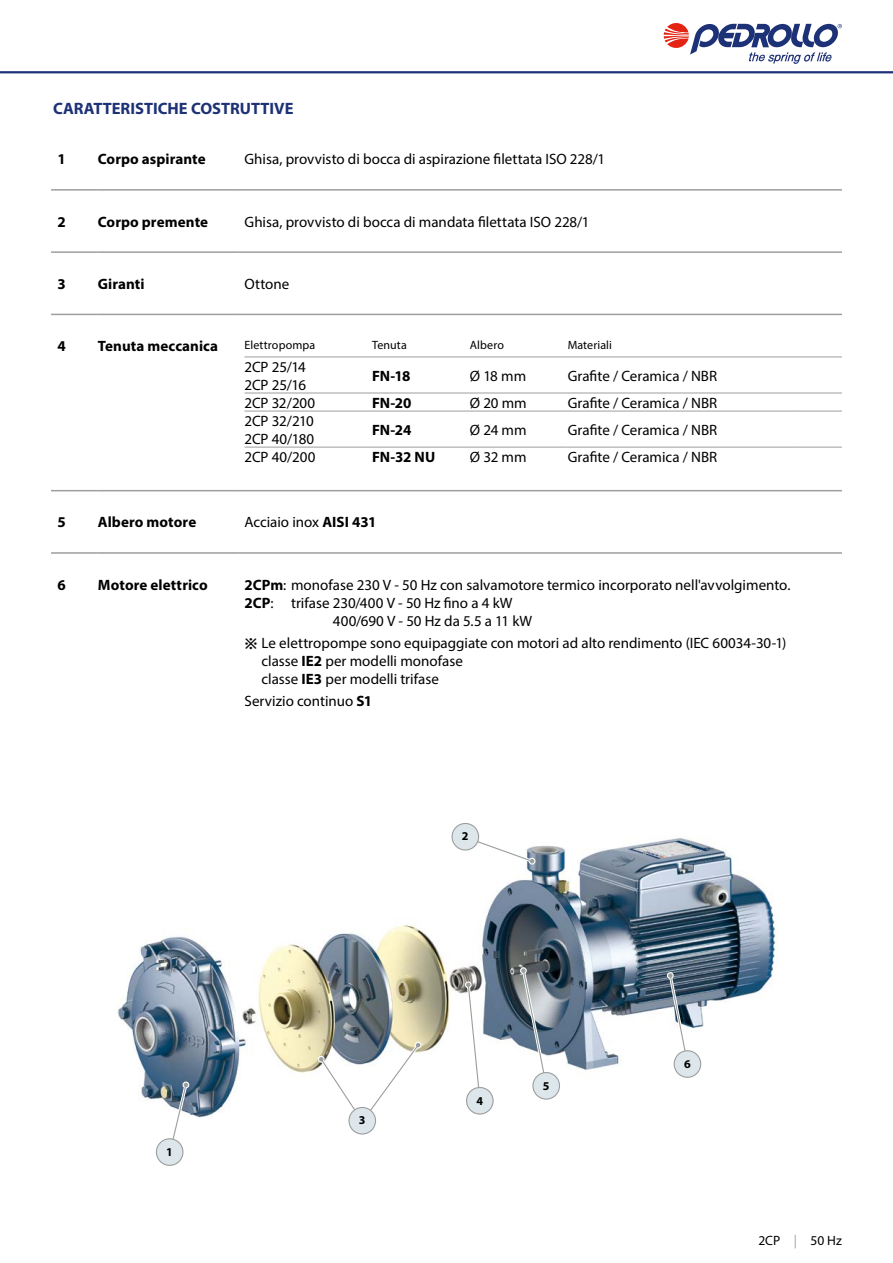
<style>
.page{position:relative;width:893px;height:1263px;background:#fff}
.page>*{position:absolute;margin:0;border:0;box-sizing:border-box;transform-origin:0 0}
.t1{font:700 16.5px "Myriad Pro";color:#1d3176}
.t2{font:15px/18px "Myriad Pro";color:#000}
.t3{font:700 15px "Myriad Pro";letter-spacing:.005em;color:#000}
.t4{font:13.5px "Myriad Pro";color:#000}
.t5{font:12px "Myriad Pro";letter-spacing:.01em;color:#000}
.t6{font:700 12px "Myriad Pro";color:#000}
.s1{font-weight:700}
.s2{font-family:"Apple SD Gothic Neo";font-weight:700}
.s3{color:#9c9e9f}
</style>
<div class="page">
<svg style="left:664px;top:23px;width:178px;height:41px"></svg>
<hr style="left:0;top:71px;width:893px;height:2px;background:#1d3176">
<img style="left:118px;top:838px;width:658px;height:280px">
<svg style="left:166px;top:1081px;width:24px;height:74px"></svg>
<div style="left:156px;top:1139px;width:27px;height:26px;background:#dde7eb;border-radius:50%"></div>
<div style="left:156px;top:1138px;width:27px;height:28px;border:1px solid #9c9e9f;border-radius:50%"></div>
<svg style="left:317px;top:1041px;width:105px;height:84px"></svg>
<div style="left:349px;top:1107px;width:26px;height:27px;background:#dde7eb;border-radius:50%"></div>
<div style="left:348px;top:1107px;width:28px;height:27px;border:1px solid #9c9e9f;border-radius:50%"></div>
<svg style="left:465px;top:981px;width:18px;height:123px"></svg>
<div style="left:467px;top:1087px;width:26px;height:27px;background:#dde7eb;border-radius:50%"></div>
<div style="left:466px;top:1087px;width:28px;height:27px;border:1px solid #9c9e9f;border-radius:50%"></div>
<svg style="left:520px;top:967px;width:30px;height:123px"></svg>
<div style="left:533px;top:1072px;width:26px;height:27px;background:#dde7eb;border-radius:50%"></div>
<div style="left:532px;top:1072px;width:28px;height:28px;border:1px solid #9c9e9f;border-radius:50%"></div>
<svg style="left:462px;top:835px;width:74px;height:30px"></svg>
<div style="left:452px;top:823px;width:27px;height:27px;background:#dde7eb;border-radius:50%"></div>
<div style="left:451px;top:823px;width:28px;height:27px;border:1px solid #9c9e9f;border-radius:50%"></div>
<svg style="left:667px;top:972px;width:24px;height:96px"></svg>
<div style="left:674px;top:1051px;width:27px;height:26px;background:#dde7eb;border-radius:50%"></div>
<div style="left:674px;top:1050px;width:27px;height:28px;border:1px solid #9c9e9f;border-radius:50%"></div>
<svg style="left:51px;top:313px;width:791px;height:179px"></svg>
<hr style="left:51px;top:189px;width:47px;height:2px;background:#9c9e9f">
<hr style="left:98px;top:189px;width:140px;height:2px;background:#9c9e9f">
<hr style="left:238px;top:189px;width:604px;height:2px;background:#9c9e9f">
<hr style="left:51px;top:251px;width:47px;height:2px;background:#9c9e9f">
<hr style="left:98px;top:251px;width:140px;height:2px;background:#9c9e9f">
<hr style="left:238px;top:251px;width:604px;height:2px;background:#9c9e9f">
<hr style="left:51px;top:314px;width:47px;height:1px;background:#9c9e9f">
<hr style="left:98px;top:314px;width:140px;height:1px;background:#9c9e9f">
<hr style="left:238px;top:314px;width:604px;height:1px;background:#9c9e9f">
<hr style="left:51px;top:490px;width:47px;height:1px;background:#9c9e9f">
<hr style="left:98px;top:490px;width:140px;height:1px;background:#9c9e9f">
<hr style="left:238px;top:490px;width:604px;height:1px;background:#9c9e9f">
<hr style="left:51px;top:552px;width:47px;height:2px;background:#9c9e9f">
<hr style="left:98px;top:552px;width:140px;height:2px;background:#9c9e9f">
<hr style="left:238px;top:552px;width:604px;height:2px;background:#9c9e9f">
<hr style="left:244px;top:357px;width:128px;height:1px;background:#9c9e9f">
<hr style="left:372px;top:357px;width:98px;height:1px;background:#9c9e9f">
<hr style="left:470px;top:357px;width:98px;height:1px;background:#9c9e9f">
<hr style="left:568px;top:357px;width:229px;height:1px;background:#9c9e9f">
<hr style="left:797px;top:357px;width:45px;height:1px;background:#9c9e9f">
<hr style="left:244px;top:393px;width:128px;height:1px;background:#9c9e9f">
<hr style="left:372px;top:393px;width:98px;height:1px;background:#9c9e9f">
<hr style="left:470px;top:393px;width:98px;height:1px;background:#9c9e9f">
<hr style="left:568px;top:393px;width:229px;height:1px;background:#9c9e9f">
<hr style="left:797px;top:393px;width:45px;height:1px;background:#9c9e9f">
<hr style="left:244px;top:411px;width:128px;height:1px;background:#9c9e9f">
<hr style="left:372px;top:411px;width:98px;height:1px;background:#9c9e9f">
<hr style="left:470px;top:411px;width:98px;height:1px;background:#9c9e9f">
<hr style="left:568px;top:411px;width:229px;height:1px;background:#9c9e9f">
<hr style="left:797px;top:411px;width:45px;height:1px;background:#9c9e9f">
<hr style="left:244px;top:447px;width:128px;height:1px;background:#9c9e9f">
<hr style="left:372px;top:447px;width:98px;height:1px;background:#9c9e9f">
<hr style="left:470px;top:447px;width:98px;height:1px;background:#9c9e9f">
<hr style="left:568px;top:447px;width:229px;height:1px;background:#9c9e9f">
<hr style="left:797px;top:447px;width:45px;height:1px;background:#9c9e9f">
<p class="t1" style="left:53px;top:98px;width:242px">CARATTERISTICHE COSTRUTTIVE</p>
<p class="t3" style="left:57px;top:149px;width:10px">1</p>
<p class="t3" style="left:98px;top:149px;width:109px">Corpo aspirante</p>
<p class="t2" style="left:244px;top:150px;width:362px">Ghisa, provvisto di bocca di aspirazione filettata ISO 228/1</p>
<p class="t3" style="left:57px;top:212px;width:10px">2</p>
<p class="t3" style="left:98px;top:212px;width:112px">Corpo premente</p>
<p class="t2" style="left:245px;top:212px;width:347px">Ghisa, provvisto di bocca di mandata filettata ISO 228/1</p>
<p class="t3" style="left:57px;top:274px;width:10px">3</p>
<p class="t3" style="left:98px;top:274px;width:48px">Giranti</p>
<p class="t2" style="left:245px;top:275px;width:46px">Ottone</p>
<p class="t3" style="left:57px;top:336px;width:10px">4</p>
<p class="t3" style="left:98px;top:336px;width:122px">Tenuta meccanica</p>
<p class="t5" style="left:244px;top:337px;width:72px">Elettropompa</p>
<p class="t5" style="left:372px;top:337px;width:36px">Tenuta</p>
<p class="t5" style="left:470px;top:337px;width:36px">Albero</p>
<p class="t5" style="left:568px;top:337px;width:46px">Materiali</p>
<p class="t2" style="left:244px;top:357px;width:63px">2CP 25/14<br>2CP 25/16</p>
<p class="t3" style="left:372px;top:366px;width:40px">FN-18</p>
<p class="t2" style="left:470px;top:366px;width:58px">Ø 18 mm</p>
<p class="t2" style="left:568px;top:366px;width:151px">Grafite / Ceramica / NBR</p>
<p class="t2" style="left:245px;top:393px;width:72px">2CP 32/200</p>
<p class="t3" style="left:372px;top:393px;width:41px">FN-20</p>
<p class="t2" style="left:470px;top:393px;width:58px">Ø 20 mm</p>
<p class="t2" style="left:568px;top:393px;width:151px">Grafite / Ceramica / NBR</p>
<p class="t2" style="left:245px;top:411px;width:71px">2CP 32/210<br>2CP 40/180</p>
<p class="t3" style="left:372px;top:420px;width:41px">FN-24</p>
<p class="t2" style="left:470px;top:420px;width:58px">Ø 24 mm</p>
<p class="t2" style="left:568px;top:420px;width:151px">Grafite / Ceramica / NBR</p>
<p class="t2" style="left:245px;top:447px;width:72px">2CP 40/200</p>
<p class="t3" style="left:372px;top:447px;width:65px">FN-32 NU</p>
<p class="t2" style="left:470px;top:447px;width:58px">Ø 32 mm</p>
<p class="t2" style="left:568px;top:447px;width:151px">Grafite / Ceramica / NBR</p>
<p class="t3" style="left:57px;top:513px;width:10px">5</p>
<p class="t3" style="left:98px;top:513px;width:100px">Albero motore</p>
<p class="t2" style="left:245px;top:513px;width:133px">Acciaio inox <span class="s1">AISI 431</span></p>
<p class="t3" style="left:57px;top:575px;width:10px">6</p>
<p class="t3" style="left:98px;top:575px;width:111px">Motore elettrico</p>
<p class="t2" style="left:245px;top:575px;width:547px"><span class="s1">2CPm</span>: monofase 230 V - 50 Hz con salvamotore termico incorporato nell'avvolgimento.</p>
<p class="t2" style="left:245px;top:593px;width:269px"><span class="s1">2CP</span>: trifase 230/400 V - 50 Hz fino a 4 kW</p>
<p class="t2" style="left:333px;top:611px;width:201px">400/690 V - 50 Hz da 5.5 a 11 kW</p>
<p class="t2" style="left:262px;top:634px;width:526px;text-indent:-17px"><span class="s2">※</span> Le elettropompe sono equipaggiate con motori ad alto rendimento (IEC 60034-30-1) classe <span class="s1">IE2</span> per modelli monofase<br>classe <span class="s1">IE3</span> per modelli trifase</p>
<p class="t2" style="left:245px;top:692px;width:129px">Servizio continuo <span class="s1">S1</span></p>
<p class="t6" style="left:166px;top:1144px;width:8px">1</p>
<p class="t6" style="left:359px;top:1112px;width:8px">3</p>
<p class="t6" style="left:462px;top:829px;width:8px">2</p>
<p class="t6" style="left:476px;top:1093px;width:8px">4</p>
<p class="t6" style="left:543px;top:1078px;width:8px">5</p>
<p class="t6" style="left:684px;top:1056px;width:8px">6</p>
<p class="t4" style="left:758px;top:1232px;width:85px">2CP <span class="s3">|</span> 50 Hz</p>
</div>
